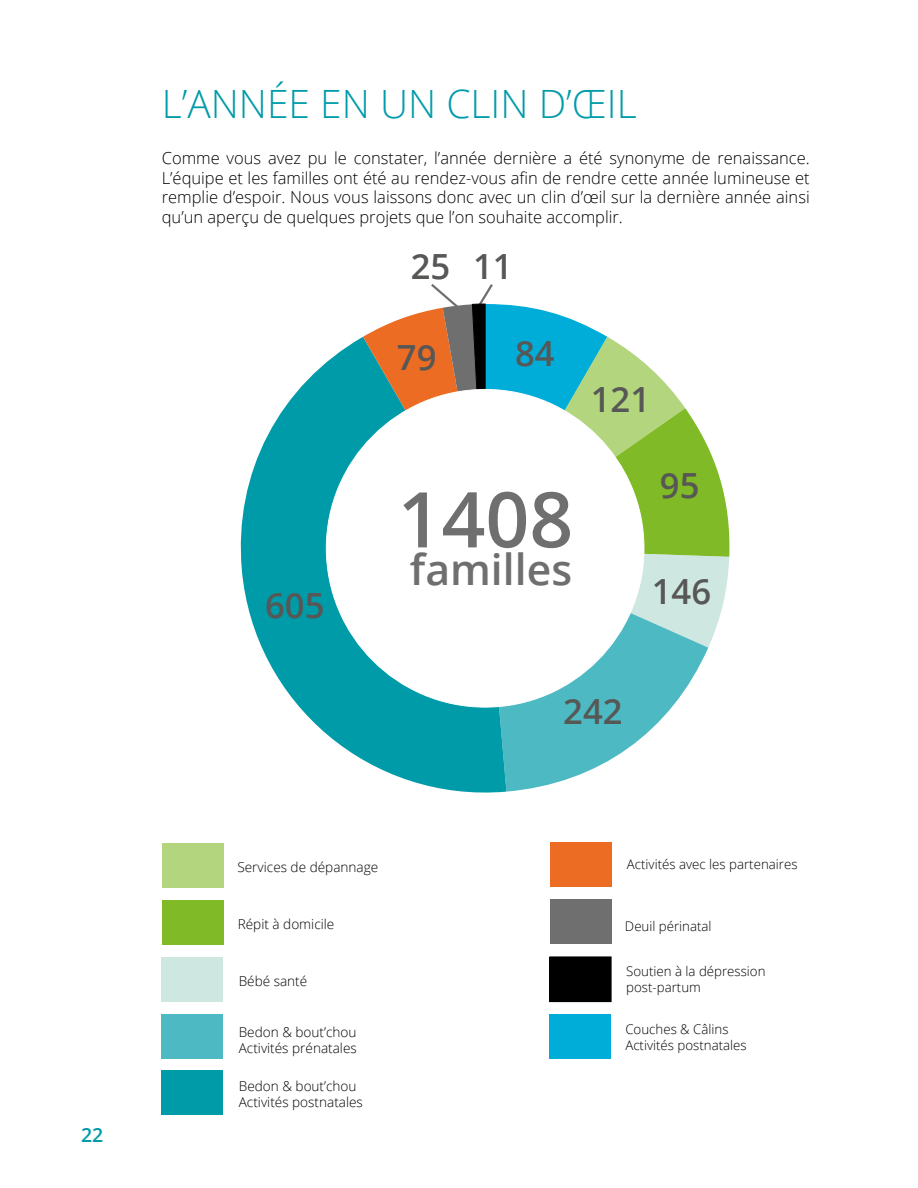
<style>
.page{position:relative;width:918px;height:1188px;background:#fff}
.page>*{position:absolute;margin:0;border:0;box-sizing:border-box;transform-origin:0 0}
.t1{font:600 76.95px "Open Sans";color:#706f6f}
.t2{font:600 42.75px "Open Sans";color:#706f6f}
.t3{font:300 39px "Open Sans";color:#009ba9}
.t4{font:600 34.65px "Open Sans";color:#575756}
.t5{font:600 19.5px "Open Sans";color:#009ba9}
.t6{font:300 16.5px/19.5px "Open Sans";color:#000;text-align:justify}
.t7{font:300 13.65px/16.4px "Open Sans";color:#000}
.t8{font:300 13.35px/15.9px "Open Sans";color:#000}
</style>
<div class="page">
<div style="left:549px;top:1014px;width:61px;height:45px;background:#00add8"></div>
<div style="left:162px;top:844px;width:61px;height:44px;background:#b2d57d"></div>
<div style="left:162px;top:900px;width:61px;height:45px;background:#80ba27"></div>
<div style="left:162px;top:957px;width:61px;height:45px;background:#cee7e1"></div>
<div style="left:162px;top:1014px;width:61px;height:45px;background:#4db9c2"></div>
<svg style="left:506px;top:648px;width:202px;height:144px;fill:#4db9c2"></svg>
<div style="left:162px;top:1070px;width:61px;height:45px;background:#009ba9"></div>
<svg style="left:240px;top:337px;width:266px;height:456px;fill:#009ba9"></svg>
<div style="left:551px;top:843px;width:61px;height:44px;background:#ed6c23"></div>
<div style="left:550px;top:899px;width:62px;height:45px;background:#706f6f"></div>
<div style="left:550px;top:957px;width:61px;height:45px;background:#000"></div>
<div style="left:549px;top:957px;width:62px;height:45px;border:1px solid #000"></div>
<svg style="left:363px;top:284px;width:367px;height:364px"></svg>
<div style="left:326px;top:389px;width:318px;height:318px;background:#fff;border-radius:50%"></div>
<p class="t5" style="left:81px;top:1122px;width:24px">22</p>
<h3 class="t3" style="left:162px;top:77px;width:476px">L’ANNÉE EN UN CLIN D’ŒIL</h3>
<p class="t6" style="left:162px;top:148px;width:650px">Comme vous avez pu le constater, l’année dernière a été synonyme de renaissance.<br>L’équipe et les familles ont été au rendez-vous afin de rendre cette année lumineuse et remplie d’espoir. Nous vous laissons donc avec un clin d’œil sur la dernière année ainsi qu’un aperçu de quelques projets que l’on souhaite accomplir.</p>
<h3 class="t4" style="left:411px;top:242px;width:104px">25 11</h3>
<h3 class="t4" style="left:265px;top:581px;width:61px">605</h3>
<h3 class="t4" style="left:397px;top:333px;width:41px">79</h3>
<h3 class="t4" style="left:515px;top:330px;width:41px">84</h3>
<h3 class="t4" style="left:591px;top:376px;width:61px">121</h3>
<h1 class="t1" style="left:398px;top:467px;width:177px">1408</h1>
<h2 class="t2" style="left:410px;top:540px;width:164px">familles</h2>
<h3 class="t4" style="left:660px;top:462px;width:41px">95</h3>
<h3 class="t4" style="left:652px;top:567px;width:61px">146</h3>
<h3 class="t4" style="left:563px;top:688px;width:61px">242</h3>
<p class="t7" style="left:237px;top:859px;width:142px">Services de dépannage</p>
<p class="t7" style="left:238px;top:916px;width:98px">Répit à domicile</p>
<p class="t7" style="left:239px;top:972px;width:70px">Bébé santé</p>
<p class="t8" style="left:627px;top:856px;width:172px">Activités avec les partenaires</p>
<p class="t8" style="left:625px;top:918px;width:88px">Deuil périnatal</p>
<p class="t8" style="left:626px;top:963px;width:141px">Soutien à la dépression post-partum</p>
<p class="t7" style="left:239px;top:1024px;width:120px">Bedon &amp; bout’chou<br>Activités prénatales</p>
<p class="t8" style="left:625px;top:1021px;width:123px">Couches &amp; Câlins<br>Activités postnatales</p>
<p class="t7" style="left:239px;top:1078px;width:126px">Bedon &amp; bout’chou<br>Activités postnatales</p>
</div>
